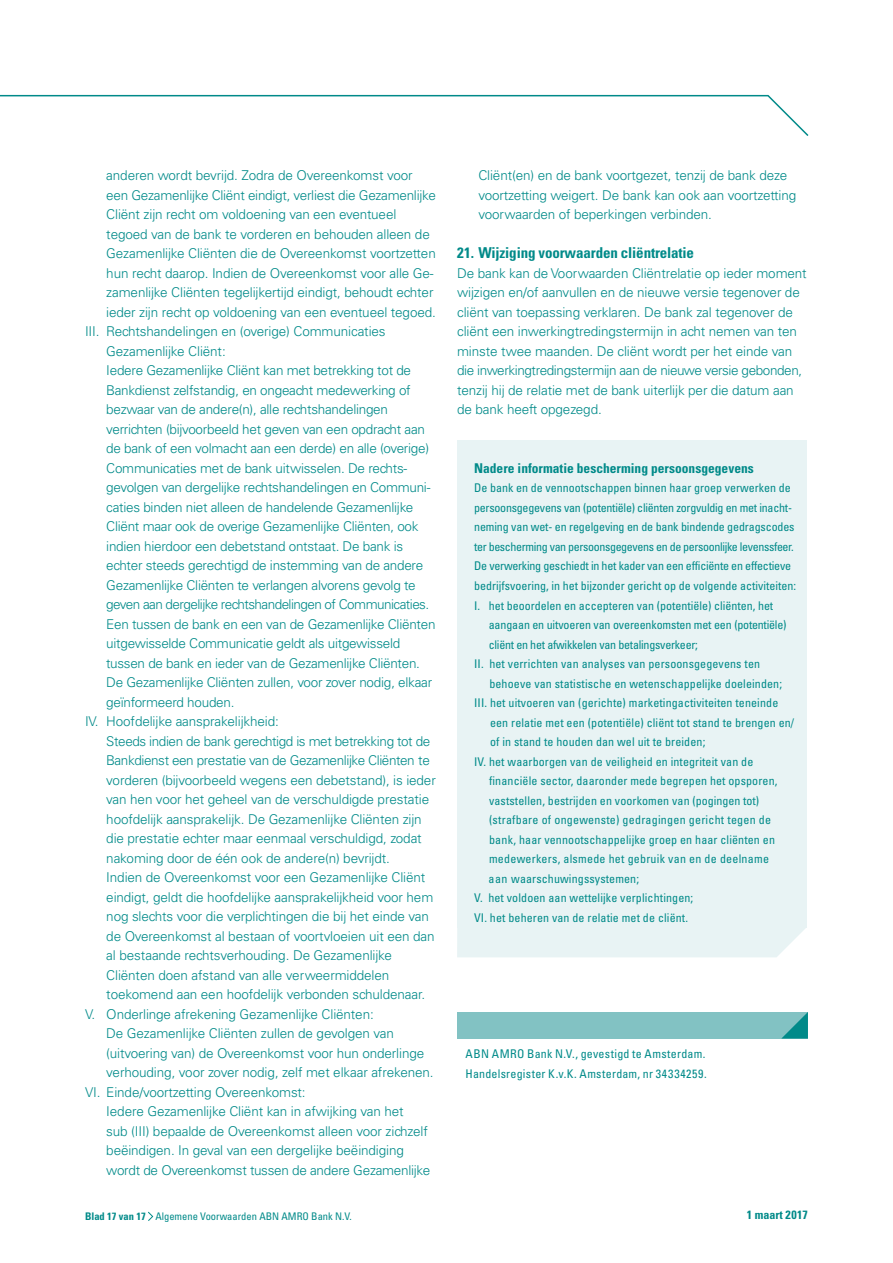
<style>
.page{position:relative;width:893px;height:1263px;background:#fff}
.page>*{position:absolute;margin:0;border:0;box-sizing:border-box;transform-origin:0 0}
.t1{font:700 condensed 15px "Univers LT Std";letter-spacing:-.01em;color:#008a89}
.t2{font:300 13.5px/19.5px "Univers LT Std";letter-spacing:-.01em;color:#008a89}
.t3{font:300 13.5px "Univers LT Std";letter-spacing:-.03em;color:#008a89}
.t4{font:300 13.5px "Univers LT Std";letter-spacing:-.04em;color:#008a89}
.t5{font:700 condensed 13.5px "Univers LT Std";color:#008a89}
.t6{font:condensed 12px/19.5px "Univers LT Std";letter-spacing:.01em;color:#008a89}
.t7{font:condensed 12px/19.5px "Univers LT Std";letter-spacing:-.01em;color:#008a89}
.t8{font:condensed 12px "Univers LT Std";letter-spacing:-.02em;color:#008a89}
.t9{font:700 condensed 12px "Univers LT Std";color:#008a89}
.t10{font:condensed 10.5px "Univers LT Std";color:#008a89}
.s1{font-weight:700}
</style>
<div class="page">
<svg style="left:0;top:94px;width:809px;height:42px"></svg>
<div style="left:457px;top:440px;width:349px;height:487px;background:#e8f3f4"></div>
<div style="left:457px;top:927px;width:349px;height:30px;background:#e8f3f4"></div>
<div style="left:457px;top:1012px;width:351px;height:26px;background:#82c2c3"></div>
<svg style="left:782px;top:1012px;width:26px;height:26px"></svg>
<svg style="left:148px;top:1211px;width:5px;height:10px"></svg>
<p class="t2" style="left:106px;top:166px;width:308px">anderen wordt bevrijd. Zodra de Overeenkomst voor</p>
<p class="t2" style="left:106px;top:185px;width:331px">een Gezamenlijke Cliënt eindigt, verliest die Gezamenlijke</p>
<p class="t2" style="left:106px;top:205px;width:292px">Cliënt zijn recht om voldoening van een eventueel</p>
<p class="t2" style="left:106px;top:224px;width:325px">tegoed van de bank te vorderen en behouden alleen de</p>
<p class="t2" style="left:106px;top:244px;width:331px">Gezamenlijke Cliënten die de Overeenkomst voortzetten</p>
<p class="t2" style="left:106px;top:263px;width:329px">hun recht daarop. Indien de Overeenkomst voor alle Ge-</p>
<p class="t2" style="left:106px;top:283px;width:329px">zamenlijke Cliënten tegelijkertijd eindigt, behoudt echter</p>
<p class="t2" style="left:106px;top:302px;width:331px">ieder zijn recht op voldoening van een eventueel tegoed.</p>
<p class="t2" style="left:85px;top:322px;width:302px">III. Rechtshandelingen en (overige) Communicaties</p>
<p class="t2" style="left:106px;top:341px;width:121px">Gezamenlijke Cliënt:</p>
<p class="t2" style="left:106px;top:361px;width:306px">Iedere Gezamenlijke Cliënt kan met betrekking tot de</p>
<p class="t2" style="left:106px;top:380px;width:306px">Bankdienst zelfstandig, en ongeacht medewerking of</p>
<p class="t2" style="left:106px;top:400px;width:283px">bezwaar van de andere(n), alle rechtshandelingen</p>
<p class="t2" style="left:106px;top:419px;width:320px">verrichten (bijvoorbeeld het geven van een opdracht aan</p>
<p class="t2" style="left:106px;top:439px;width:324px">de bank of een volmacht aan een derde) en alle (overige)</p>
<p class="t2" style="left:106px;top:458px;width:302px">Communicaties met de bank uitwisselen. De rechts-</p>
<p class="t2" style="left:106px;top:478px;width:326px">gevolgen van dergelijke rechtshandelingen en Communi-</p>
<p class="t2" style="left:106px;top:497px;width:309px">caties binden niet alleen de handelende Gezamenlijke</p>
<p class="t2" style="left:106px;top:517px;width:314px">Cliënt maar ook de overige Gezamenlijke Cliënten, ook</p>
<p class="t2" style="left:106px;top:536px;width:298px">indien hierdoor een debetstand ontstaat. De bank is</p>
<p class="t2" style="left:106px;top:556px;width:318px">echter steeds gerechtigd de instemming van de andere</p>
<p class="t2" style="left:106px;top:575px;width:311px">Gezamenlijke Cliënten te verlangen alvorens gevolg te</p>
<p class="t4" style="left:106px;top:596px;width:324px">geven aan dergelijke rechtshandelingen of Communicaties.</p>
<p class="t2" style="left:106px;top:614px;width:331px">Een tussen de bank en een van de Gezamenlijke Cliënten</p>
<p class="t2" style="left:106px;top:634px;width:296px">uitgewisselde Communicatie geldt als uitgewisseld</p>
<p class="t2" style="left:106px;top:653px;width:315px">tussen de bank en ieder van de Gezamenlijke Cliënten.</p>
<p class="t2" style="left:106px;top:673px;width:327px">De Gezamenlijke Cliënten zullen, voor zover nodig, elkaar</p>
<p class="t2" style="left:106px;top:692px;width:130px">geïnformeerd houden.</p>
<p class="t2" style="left:85px;top:712px;width:195px">IV. Hoofdelijke aansprakelijkheid:</p>
<p class="t3" style="left:106px;top:733px;width:326px">Steeds indien de bank gerechtigd is met betrekking tot de</p>
<p class="t3" style="left:106px;top:752px;width:325px">Bankdienst een prestatie van de Gezamenlijke Cliënten te</p>
<p class="t2" style="left:106px;top:770px;width:331px">vorderen (bijvoorbeeld wegens een debetstand), is ieder</p>
<p class="t2" style="left:106px;top:790px;width:325px">van hen voor het geheel van de verschuldigde prestatie</p>
<p class="t2" style="left:106px;top:809px;width:317px">hoofdelijk aansprakelijk. De Gezamenlijke Cliënten zijn</p>
<p class="t2" style="left:106px;top:829px;width:317px">die prestatie echter maar eenmaal verschuldigd, zodat</p>
<p class="t2" style="left:106px;top:848px;width:285px">nakoming door de één ook de andere(n) bevrijdt.</p>
<p class="t2" style="left:106px;top:868px;width:321px">Indien de Overeenkomst voor een Gezamenlijke Cliënt</p>
<p class="t2" style="left:106px;top:887px;width:328px">eindigt, geldt die hoofdelijke aansprakelijkheid voor hem</p>
<p class="t2" style="left:106px;top:907px;width:324px">nog slechts voor die verplichtingen die bij het einde van</p>
<p class="t2" style="left:106px;top:926px;width:330px">de Overeenkomst al bestaan of voortvloeien uit een dan</p>
<p class="t2" style="left:106px;top:946px;width:287px">al bestaande rechtsverhouding. De Gezamenlijke</p>
<p class="t2" style="left:106px;top:965px;width:284px">Cliënten doen afstand van alle verweermiddelen</p>
<p class="t2" style="left:106px;top:985px;width:320px">toekomend aan een hoofdelijk verbonden schuldenaar.</p>
<p class="t2" style="left:85px;top:1004px;width:290px">V. Onderlinge afrekening Gezamenlijke Cliënten:</p>
<p class="t2" style="left:106px;top:1024px;width:289px">De Gezamenlijke Cliënten zullen de gevolgen van</p>
<p class="t2" style="left:106px;top:1043px;width:319px">(uitvoering van) de Overeenkomst voor hun onderlinge</p>
<p class="t2" style="left:106px;top:1063px;width:329px">verhouding, voor zover nodig, zelf met elkaar afrekenen.</p>
<p class="t2" style="left:85px;top:1082px;width:222px">VI. Einde/voortzetting Overeenkomst:</p>
<p class="t2" style="left:106px;top:1102px;width:299px">Iedere Gezamenlijke Cliënt kan in afwijking van het</p>
<p class="t2" style="left:106px;top:1121px;width:323px">sub (III) bepaalde de Overeenkomst alleen voor zichzelf</p>
<p class="t2" style="left:106px;top:1141px;width:299px">beëindigen. In geval van een dergelijke beëindiging</p>
<p class="t2" style="left:106px;top:1160px;width:325px">wordt de Overeenkomst tussen de andere Gezamenlijke</p>
<p class="t2" style="left:478px;top:166px;width:319px">Cliënt(en) en de bank voortgezet, tenzij de bank deze voortzetting weigert. De bank kan ook aan voortzetting voorwaarden of beperkingen verbinden.</p>
<p class="t1" style="left:457px;top:244px;width:238px">21. Wijziging voorwaarden cliëntrelatie</p>
<p class="t2" style="left:457px;top:263px;width:351px">De bank kan de Voorwaarden Cliëntrelatie op ieder moment wijzigen en/of aanvullen en de nieuwe versie tegenover de cliënt van toepassing verklaren. De bank zal tegenover de cliënt een inwerkingtredingstermijn in acht nemen van ten minste twee maanden. De cliënt wordt per het einde van die inwerkingtredingstermijn aan de nieuwe versie gebonden, tenzij hij de relatie met de bank uiterlijk per die datum aan de bank heeft opgezegd.</p>
<p class="t5" style="left:474px;top:460px;width:281px">Nadere informatie bescherming persoonsgegevens</p>
<p class="t7" style="left:474px;top:478px;width:323px">De bank en de vennootschappen binnen haar groep verwerken de persoonsgegevens van (potentiële) cliënten zorgvuldig en met inacht&shy;neming van wet- en regelgeving en de bank bindende gedragscodes ter bescherming van persoonsgegevens en de persoonlijke levenssfeer.<br>De verwerking geschiedt in het kader van een efficiënte en effectieve bedrijfsvoering, in het bijzonder gericht op de volgende activiteiten:<br>I. het beoordelen en accepteren van (potentiële) cliënten, het</p>
<p class="t7" style="left:489px;top:615px;width:299px">aangaan en uitvoeren van overeenkomsten met een (potentiële)</p>
<p class="t8" style="left:489px;top:637px;width:211px">cliënt en het afwikkelen van betalingsverkeer;</p>
<p class="t6" style="left:474px;top:654px;width:287px">II. het verrichten van analyses van persoonsgegevens ten</p>
<p class="t6" style="left:489px;top:673px;width:294px">behoeve van statistische en wetenschappelijke doeleinden;</p>
<p class="t6" style="left:474px;top:693px;width:306px">III. het uitvoeren van (gerichte) marketingactiviteiten teneinde</p>
<p class="t6" style="left:490px;top:712px;width:306px">een relatie met een (potentiële) cliënt tot stand te brengen en/</p>
<p class="t6" style="left:490px;top:732px;width:217px">of in stand te houden dan wel uit te breiden;</p>
<p class="t6" style="left:474px;top:751px;width:281px">IV. het waarborgen van de veiligheid en integriteit van de</p>
<p class="t6" style="left:489px;top:771px;width:290px">financiële sector, daaronder mede begrepen het opsporen,</p>
<p class="t6" style="left:489px;top:790px;width:272px">vaststellen, bestrijden en voorkomen van (pogingen tot)</p>
<p class="t6" style="left:489px;top:810px;width:284px">(strafbare of ongewenste) gedragingen gericht tegen de</p>
<p class="t6" style="left:489px;top:829px;width:287px">bank, haar vennootschappelijke groep en haar cliënten en</p>
<p class="t6" style="left:489px;top:849px;width:281px">medewerkers, alsmede het gebruik van en de deelname</p>
<p class="t6" style="left:489px;top:868px;width:152px">aan waarschuwingssystemen;</p>
<p class="t6" style="left:474px;top:888px;width:221px">V. het voldoen aan wettelijke verplichtingen;</p>
<p class="t6" style="left:474px;top:907px;width:215px">VI. het beheren van de relatie met de cliënt.</p>
<p class="t6" style="left:466px;top:1044px;width:243px">ABN AMRO Bank N.V., gevestigd te Amsterdam.<br>Handelsregister K.v.K. Amsterdam, nr 34334259.</p>
<p class="t10" style="left:85px;top:1209px;width:268px"><span class="s1">Blad 17 van 17</span> Algemene Voorwaarden ABN AMRO Bank N.V.</p>
<p class="t9" style="left:747px;top:1208px;width:62px">1 maart 2017</p>
</div>
